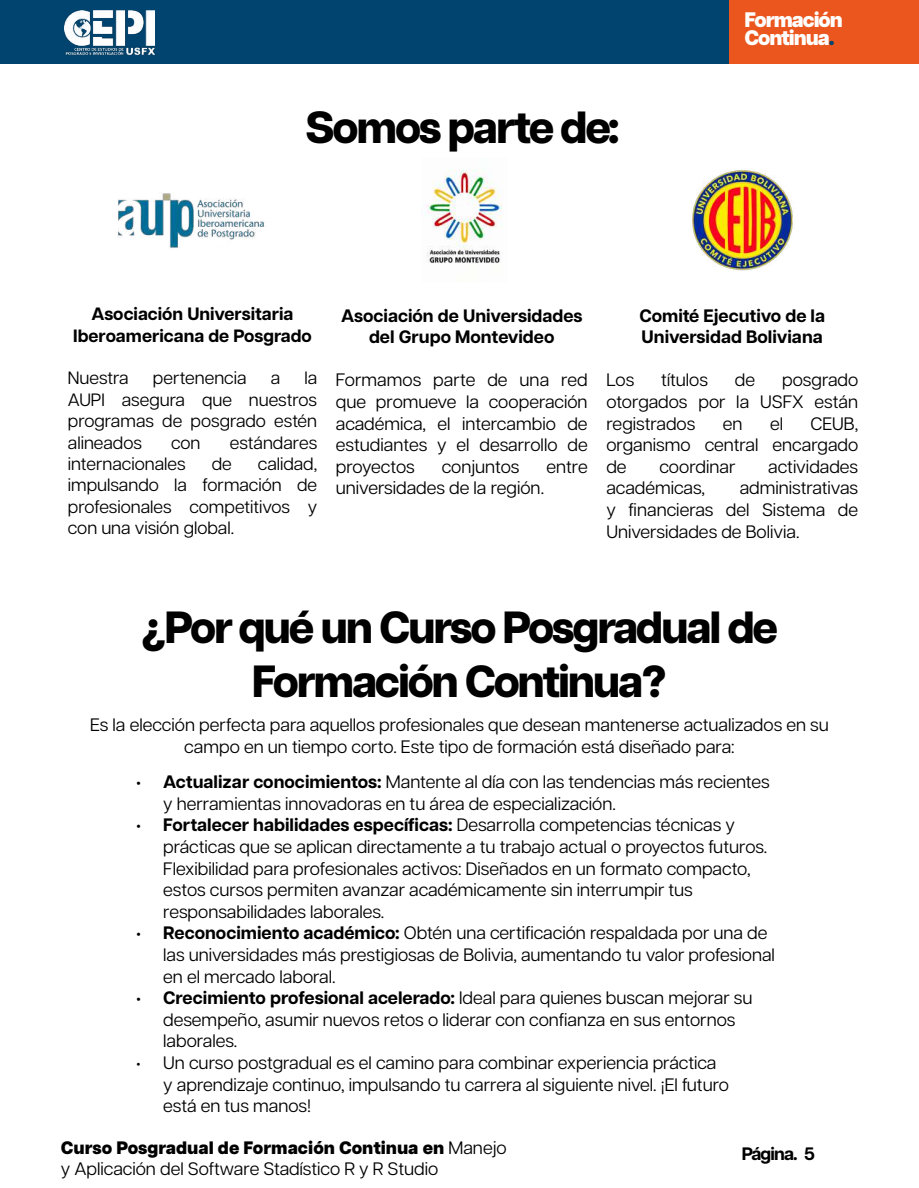
<style>
.page{position:relative;width:919px;height:1188px;background:#fff}
.page>*{position:absolute;margin:0;border:0;box-sizing:border-box;transform-origin:0 0}
.t1{font:800 45px/54px "Articulat CF";letter-spacing:-.05em;color:#000;text-align:center}
.t2{font:800 21px/18px "Articulat CF";letter-spacing:-.05em;color:#fff}
.t3{font:18px/21.6px "Articulat CF";color:#000}
.t4{font:700 18px/21.6px "Articulat CF";color:#000;text-align:center}
.t5{font:17.85px/21.5px "Articulat CF";color:#000;text-align:justify}
.t6{font:700 17.85px/21.5px "Articulat CF";color:#000;text-align:center}
.s1{color:#01446f}
.s2{font-weight:700}
.s3{font-weight:800}
</style>
<div class="page">
<div style="left:0;top:0;width:729px;height:64px;background:#01446f"></div>
<div style="left:729px;top:0;width:189px;height:64px;background:#ea561d"></div>
<img style="left:65px;top:10px;width:90px;height:46px">
<img style="left:421px;top:169px;width:82px;height:94px">
<img style="left:118px;top:193px;width:146px;height:55px">
<img style="left:692px;top:170px;width:101px;height:101px">
<h1 class="t1" style="left:305px;top:103px;width:316px">Somos parte de:</h1>
<p class="t2" style="left:744px;top:12px;width:100px">Formación<br>Continua<span class="s1">.</span></p>
<p class="t6" style="left:73px;top:304px;width:240px">Asociación Universitaria<br>Iberoamericana de Posgrado</p>
<p class="t5" style="left:68px;top:368px;width:62px">Nuestra</p>
<p class="t5" style="left:153px;top:368px;width:95px">pertenencia</p>
<p class="t5" style="left:271px;top:368px;width:11px">a</p>
<p class="t5" style="left:68px;top:368px;width:251px;text-indent:236px">la AUPI asegura que nuestros programas de posgrado estén alineados</p>
<p class="t5" style="left:171px;top:432px;width:31px">con</p>
<p class="t5" style="left:230px;top:432px;width:89px">estándares</p>
<p class="t5" style="left:68px;top:453px;width:119px">internacionales</p>
<p class="t5" style="left:212px;top:453px;width:22px">de</p>
<p class="t5" style="left:68px;top:453px;width:251px;text-indent:190px">calidad, impulsando la formación de profesionales competitivos y con una visión global.</p>
<p class="t4" style="left:341px;top:306px;width:243px">Asociación de Universidades del Grupo Montevideo</p>
<p class="t3" style="left:336px;top:369px;width:253px;text-align:justify">Formamos parte de una red que promueve la cooperación académica, el intercambio de estudiantes y el desarrollo de proyectos</p>
<p class="t3" style="left:442px;top:456px;width:79px">conjuntos</p>
<p class="t3" style="left:546px;top:456px;width:43px">entre</p>
<p class="t3" style="left:336px;top:477px;width:210px">universidades de la región.</p>
<p class="t4" style="left:639px;top:306px;width:187px;text-align:left">Comité Ejecutivo de la<br>Universidad Boliviana</p>
<p class="t3" style="left:606px;top:369px;width:29px">Los</p>
<p class="t3" style="left:661px;top:369px;width:48px">títulos</p>
<p class="t3" style="left:734px;top:369px;width:22px">de</p>
<p class="t3" style="left:606px;top:369px;width:253px;text-align:justify;text-indent:176px">posgrado otorgados por la USFX están registrados</p>
<p class="t3" style="left:606px;top:413px;width:253px;text-align:justify;text-indent:204px">CEUB, organismo central encargado de</p>
<p class="t3" style="left:722px;top:413px;width:21px">en</p>
<p class="t3" style="left:770px;top:413px;width:15px">el</p>
<p class="t3" style="left:659px;top:456px;width:78px">coordinar</p>
<p class="t3" style="left:768px;top:456px;width:91px">actividades</p>
<p class="t3" style="left:606px;top:477px;width:100px">académicas,</p>
<p class="t3" style="left:606px;top:477px;width:253px;text-align:justify;text-indent:133px">administrativas y financieras del Sistema de Universidades de Bolivia.</p>
<h1 class="t1" style="left:141px;top:603px;width:638px">¿Por qué un Curso Posgradual de<br>Formación Continua?</h1>
<p class="t3" style="left:90px;top:715px;width:740px;text-align:center">Es la elección perfecta para aquellos profesionales que desean mantenerse actualizados en su campo en un tiempo corto. Este tipo de formación está diseñado para:</p>
<p class="t3" style="left:163px;top:771px;width:608px;text-indent:-27px"><span class="s2">• Actualizar conocimientos:</span> Mantente al día con las tendencias más recientes y herramientas innovadoras en tu área de especialización.</p>
<p class="t3" style="left:163px;top:815px;width:605px;text-indent:-27px"><span class="s2">• Fortalecer habilidades específicas:</span> Desarrolla competencias técnicas y prácticas que se aplican directamente a tu trabajo actual o proyectos futuros.<br>Flexibilidad para profesionales activos: Diseñados en un formato compacto, estos cursos permiten avanzar académicamente sin interrumpir tus responsabilidades laborales.</p>
<p class="t3" style="left:163px;top:923px;width:613px;text-indent:-27px"><span class="s2">• Reconocimiento académico:</span> Obtén una certificación respaldada por una de las universidades más prestigiosas de Bolivia, aumentando tu valor profesional en el mercado laboral.</p>
<p class="t3" style="left:163px;top:987px;width:590px;text-indent:-27px"><span class="s2">• Crecimiento profesional acelerado:</span> Ideal para quienes buscan mejorar su desempeño, asumir nuevos retos o liderar con confianza en sus entornos laborales.</p>
<p class="t3" style="left:163px;top:1052px;width:567px;text-indent:-27px">• Un curso postgradual es el camino para combinar experiencia práctica y aprendizaje continuo, impulsando tu carrera al siguiente nivel. ¡El futuro está en tus manos!</p>
<p class="t3" style="left:61px;top:1137px;width:447px"><span class="s3">Curso Posgradual de Formación Continua en</span> Manejo y Aplicación del Software Stadístico R y R Studio</p>
<p class="t4" style="left:741px;top:1144px;width:75px">Página. 5</p>
</div>
